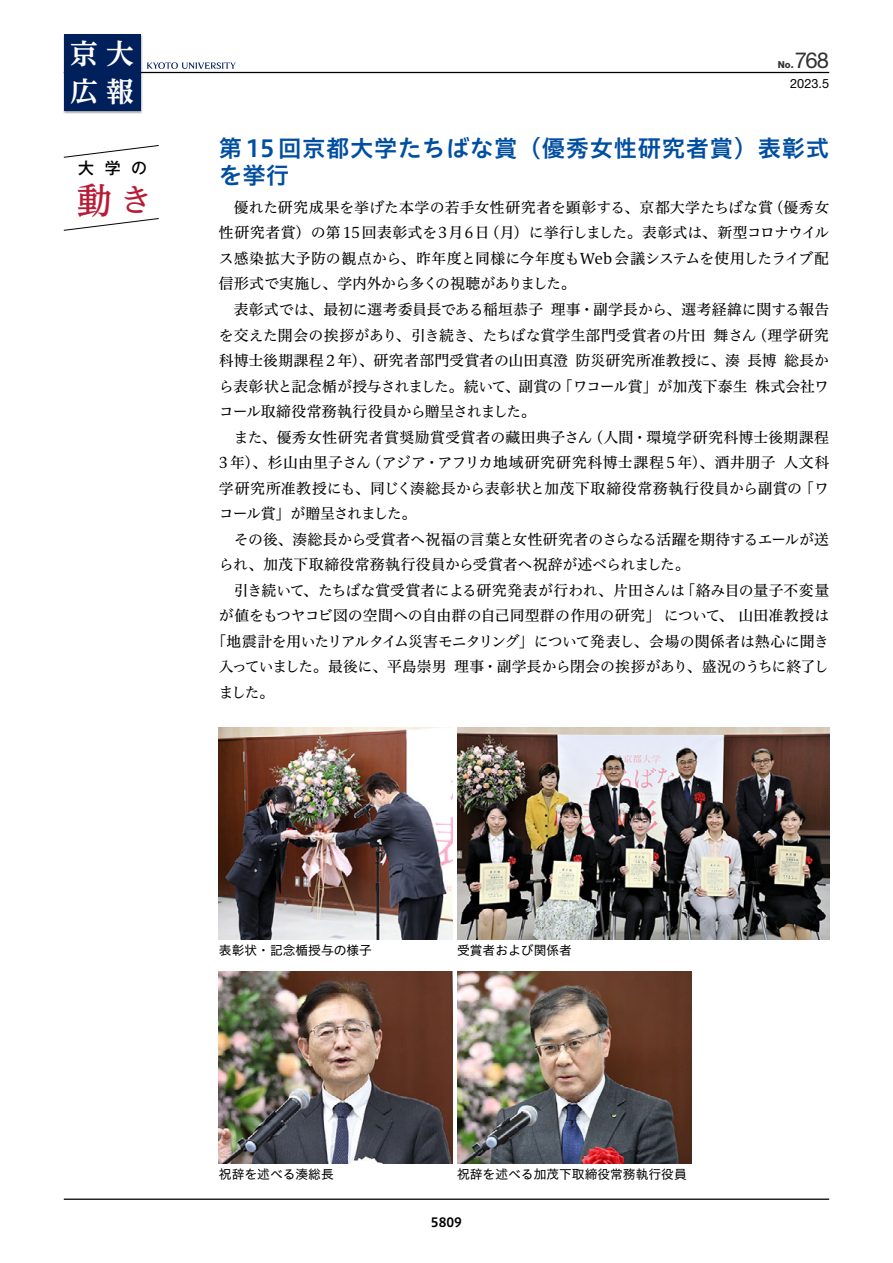
<style>
.page{position:relative;width:893px;height:1263px;background:#fff}
.page>*{position:absolute;margin:0;border:0;box-sizing:border-box;transform-origin:0 0}
.t1{font:500 36.15px "UD Reimin Pro";color:#b81b35}
.t2{font:700 27.75px/38.2px "UD Reimin Pro";color:#fff}
.t3{font:23.4px/27.6px "Hiragino UD Sans Std W6";letter-spacing:.025em;color:#004ea2}
.t4{font:22.05px "Helvetica Neue LT Std";color:#333}
.t5{font:500 15.9px "Gothic MB101 Pro";color:#000}
.t6{font:14.85px/25.5px "Hiragino UD Serif Std N W4";letter-spacing:-.015em;color:#000;text-align:justify}
.t7{font:14.85px "Hiragino UD Serif Std N W4";letter-spacing:-.035em;color:#000}
.t8{font:12.75px "Hiragino UD Sans Std W4";color:#000}
.t9{font:12.75px "Helvetica Neue LT Std";color:#000}
.t10{font:12.75px "Hiragino UD Sans Std W6";color:#000}
.t11{font:800 9.6px "Helvetica Neue LT Std";color:#333}
.s1{font-size:31.95px}
</style>
<div class="page">
<hr style="left:64px;top:1198px;width:765px;height:2px;background:#000">
<svg style="left:63px;top:218px;width:96px;height:13px"></svg>
<svg style="left:63px;top:145px;width:96px;height:13px"></svg>
<hr style="left:64px;top:72px;width:765px;height:1px;background:#000">
<div style="left:63px;top:33px;width:80px;height:81px;background:#000;opacity:.4"></div>
<div style="left:64px;top:34px;width:76px;height:77px;background:#00205b"></div>
<svg style="left:147px;top:62px;width:89px;height:7px"></svg>
<img style="left:457px;top:972px;width:234px;height:191px">
<img style="left:219px;top:972px;width:234px;height:191px">
<img style="left:219px;top:727px;width:234px;height:213px">
<img style="left:457px;top:727px;width:372px;height:213px">
<h2 class="t2" style="left:70px;top:34px;width:65px">京大広報</h2>
<p class="t5" style="left:78px;top:155px;width:71px">大学の</p>
<h1 class="t1" style="left:77px;top:170px;width:77px">動<span class="s1">き</span></h1>
<p class="t11" style="left:778px;top:59px;width:17px">No.</p>
<h3 class="t4" style="left:795px;top:47px;width:36px">768</h3>
<p class="t9" style="left:790px;top:76px;width:41px">2023.5</p>
<h3 class="t3" style="left:219px;top:133px;width:612px">第 15 回京都大学たちばな賞（優秀女性研究者賞）表彰式を挙行</h3>
<p class="t6" style="left:219px;top:194px;width:612px;text-indent:15px">優れた研究成果を挙げた本学の若手女性研究者を顕彰する、京都大学たちばな賞（優秀女性研究者賞）の第15回表彰式を3月6日（月）に挙行しました。表彰式は、新型コロナウイルス感染拡大予防の観点から、昨年度と同様に今年度もWeb 会議システムを使用したライブ配信形式で実施し、学内外から多くの視聴がありました。</p>
<p class="t6" style="left:219px;top:296px;width:612px;text-indent:15px">表彰式では、最初に選考委員長である稲垣恭子 理事・副学長から、選考経緯に関する報告を交えた開会の挨拶があり、引き続き、たちばな賞学生部門受賞者の片田 舞さん（理学研究科博士後期課程 2 年）、研究者部門受賞者の山田真澄 防災研究所准教授に、湊 長博 総長から表彰状と記念楯が授与されました。続いて、副賞の「ワコール賞」が加茂下泰生 株式会社ワコール取締役常務執行役員から贈呈されました。</p>
<p class="t6" style="left:219px;top:423px;width:612px;text-indent:15px">また、優秀女性研究者賞奨励賞受賞者の藏田典子さん（人間・環境学研究科博士後期課程3 年）、杉山由里子さん（アジア・アフリカ地域研究研究科博士課程 5 年）、酒井朋子 人文科学研究所准教授にも、同じく湊総長から表彰状と加茂下取締役常務執行役員から副賞の「ワコール賞」が贈呈されました。</p>
<p class="t6" style="left:219px;top:525px;width:612px;text-indent:15px">その後、湊総長から受賞者へ祝福の言葉と女性研究者のさらなる活躍を期待するエールが送られ、加茂下取締役常務執行役員から受賞者へ祝辞が述べられました。</p>
<p class="t6" style="left:234px;top:576px;width:597px">引き続いて、たちばな賞受賞者による研究発表が行われ、片田さんは「絡み目の量子不変量</p>
<p class="t6" style="left:219px;top:602px;width:612px">が値をもつヤコビ図の空間への自由群の自己同型群の作用の研究」について、山田准教授は</p>
<p class="t7" style="left:212px;top:630px;width:619px">「地震計を用いたリアルタイム災害モニタリング」について発表し、会場の関係者は熱心に聞き</p>
<p class="t6" style="left:219px;top:653px;width:612px">入っていました。最後に、平島崇男 理事・副学長から閉会の挨拶があり、盛況のうちに終了し</p>
<p class="t6" style="left:219px;top:678px;width:57px">ました。</p>
<p class="t8" style="left:219px;top:941px;width:155px">表彰状・記念楯授与の様子</p>
<p class="t8" style="left:457px;top:941px;width:116px">受賞者および関係者</p>
<p class="t8" style="left:219px;top:1164px;width:116px">祝辞を述べる湊総長</p>
<p class="t8" style="left:457px;top:1164px;width:231px">祝辞を述べる加茂下取締役常務執行役員</p>
<p class="t10" style="left:431px;top:1213px;width:33px">5809</p>
</div>
